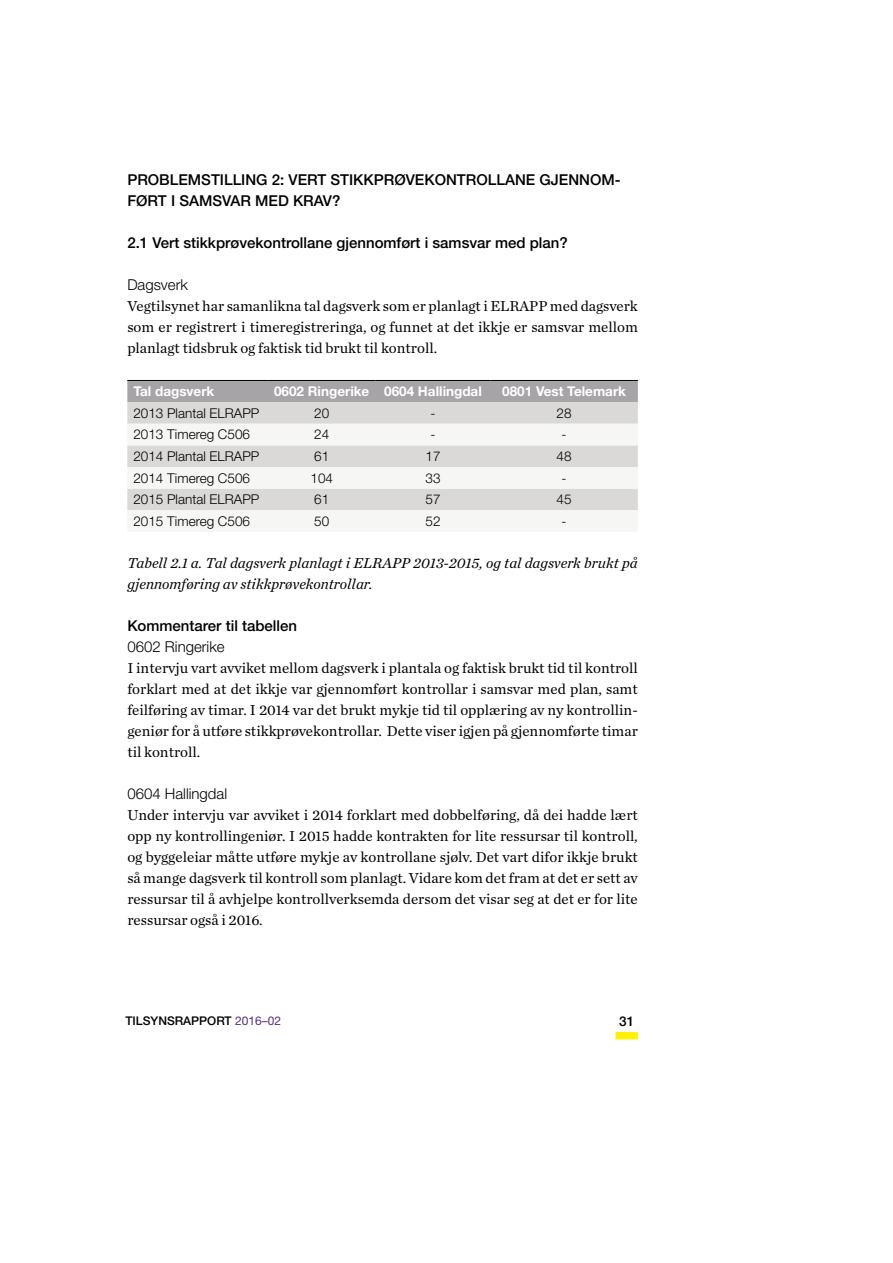
<style>
.page{position:relative;width:893px;height:1263px;background:#fff}
.page>*{position:absolute;margin:0;border:0;box-sizing:border-box;transform-origin:0 0}
.t1{font:15px/21px "Chronicle Text G1";color:#000;text-align:justify}
.t2{font:500 15px "Helvetica Neue LT Pro";color:#000}
.t3{font:italic 15px/21px "Chronicle Text G1";color:#000}
.t4{font:300 15px "Helvetica Neue LT Pro";color:#000}
.t5{font:300 13.5px "Helvetica Neue LT Pro";color:#000}
.t6{font:700 13.5px "Helvetica Neue LT Pro";color:#fff}
.t7{font:500 13.5px "Helvetica Neue LT Pro";color:#000}
.t8{font:500 12px "Helvetica Neue LT Pro";color:#000}
.s1{font-weight:400;color:#5c2b82}
</style>
<div class="page">
<div style="left:615px;top:1032px;width:23px;height:7px;background:#fff200"></div>
<div style="left:127px;top:381px;width:511px;height:21px;background:#a6a4a6"></div>
<div style="left:127px;top:402px;width:511px;height:22px;background:#dbd9d8"></div>
<svg style="left:127px;top:445px;width:511px;height:66px;fill:#dbd9d8"></svg>
<hr style="left:127px;top:380px;width:141px;height:1px;background:#000">
<hr style="left:268px;top:380px;width:108px;height:1px;background:#000">
<hr style="left:376px;top:380px;width:114px;height:1px;background:#000">
<hr style="left:490px;top:380px;width:148px;height:1px;background:#000">
<p class="t2" style="left:127px;top:171px;width:32px">PROBL</p>
<p class="t2" style="left:178px;top:171px;width:19px">EMSTILLI</p>
<p class="t2" style="left:245px;top:171px;width:242px">NG 2: VERT STI KKPRØVEKONTROLLA</p>
<p class="t2" style="left:515px;top:171px;width:107px">NE GJENNOM-</p>
<p class="t2" style="left:127px;top:192px;width:64px">FØRT I SAMSVA</p>
<p class="t2" style="left:240px;top:192px;width:101px">R MED KRAV?</p>
<p class="t2" style="left:127px;top:234px;width:442px">2.1 VERT STIKKPRØVEKONTROLLANE GJENNOMFØRT I SAMSVAR MED PLAN?</p>
<p class="t4" style="left:127px;top:276px;width:62px">Dagsverk</p>
<p class="t1" style="left:127px;top:295px;width:512px">Vegtilsynet har samanlikna tal dagsverk som er planlagt i ELRAPP med dagsverk som er registrert i timeregistreringa, og funnet at det ikkje er samsvar mellom planlagt tidsbruk og faktisk tid brukt til kontroll.</p>
<p class="t6" style="left:133px;top:383px;width:82px">Tal dagsverk</p>
<p class="t6" style="left:274px;top:383px;width:209px">0602 Ringerike 0604 Hallingdal</p>
<p class="t6" style="left:502px;top:383px;width:125px">0801 Vest Telemark</p>
<p class="t5" style="left:133px;top:405px;width:128px">2013 Plantal ELRAPP</p>
<p class="t5" style="left:314px;top:405px;width:17px">20</p>
<p class="t5" style="left:430px;top:405px;width:6px">-</p>
<p class="t5" style="left:557px;top:405px;width:17px">28</p>
<p class="t5" style="left:133px;top:426px;width:118px">2013 Timereg C506</p>
<p class="t5" style="left:314px;top:426px;width:17px">24</p>
<p class="t5" style="left:430px;top:426px;width:6px">-</p>
<p class="t5" style="left:562px;top:426px;width:6px">-</p>
<p class="t5" style="left:133px;top:448px;width:128px">2014 Plantal ELRAPP</p>
<p class="t5" style="left:314px;top:448px;width:17px">61</p>
<p class="t5" style="left:425px;top:448px;width:17px">17</p>
<p class="t5" style="left:557px;top:448px;width:17px">48</p>
<p class="t5" style="left:133px;top:470px;width:118px">2014 Timereg C506</p>
<p class="t5" style="left:310px;top:470px;width:24px">104</p>
<p class="t5" style="left:425px;top:470px;width:17px">33</p>
<p class="t5" style="left:562px;top:470px;width:6px">-</p>
<p class="t5" style="left:133px;top:491px;width:128px">2015 Plantal ELRAPP</p>
<p class="t5" style="left:314px;top:491px;width:17px">61</p>
<p class="t5" style="left:425px;top:491px;width:17px">57</p>
<p class="t5" style="left:557px;top:491px;width:17px">45</p>
<p class="t5" style="left:133px;top:513px;width:118px">2015 Timereg C506</p>
<p class="t5" style="left:314px;top:513px;width:17px">50</p>
<p class="t5" style="left:425px;top:513px;width:17px">52</p>
<p class="t5" style="left:562px;top:513px;width:6px">-</p>
<p class="t3" style="left:127px;top:551px;width:512px">Tabell 2.1 a. Tal dagsverk planlagt i ELRAPP 2013-2015, og tal dagsverk brukt på gjennomføring av stikkprøvekontrollar.</p>
<p class="t2" style="left:127px;top:617px;width:171px">KOMMENTARER TIL TABELLEN</p>
<p class="t4" style="left:127px;top:637px;width:99px">0602 Ringerike</p>
<p class="t1" style="left:127px;top:657px;width:512px">I intervju vart avviket mellom dagsverk i plantala og faktisk brukt tid til kontroll forklart med at det ikkje var gjennomført kontrollar i samsvar med plan, samt feilføring av timar. I 2014 var det brukt mykje tid til opplæring av ny kontrollin&shy;geniør for å utføre stikkprøvekontrollar. Dette viser igjen på gjennomførte timar til kontroll.</p>
<p class="t4" style="left:127px;top:784px;width:101px">0604 Hallingdal</p>
<p class="t1" style="left:127px;top:804px;width:512px">Under intervju var avviket i 2014 forklart med dobbelføring, då dei hadde lært opp ny kontrollingeniør. I 2015 hadde kontrakten for lite ressursar til kontroll, og byggeleiar måtte utføre mykje av kontrollane sjølv. Det vart difor ikkje brukt så mange dagsverk til kontroll som planlagt. Vidare kom det fram at det er sett av ressursar til å avhjelpe kontrollverksemda dersom det visar seg at det er for lite ressursar også i 2016.</p>
<p class="t8" style="left:125px;top:1014px;width:157px">TILSYNSRAPPORT <span class="s1">2016–02</span></p>
<p class="t7" style="left:619px;top:1013px;width:17px">31</p>
</div>
